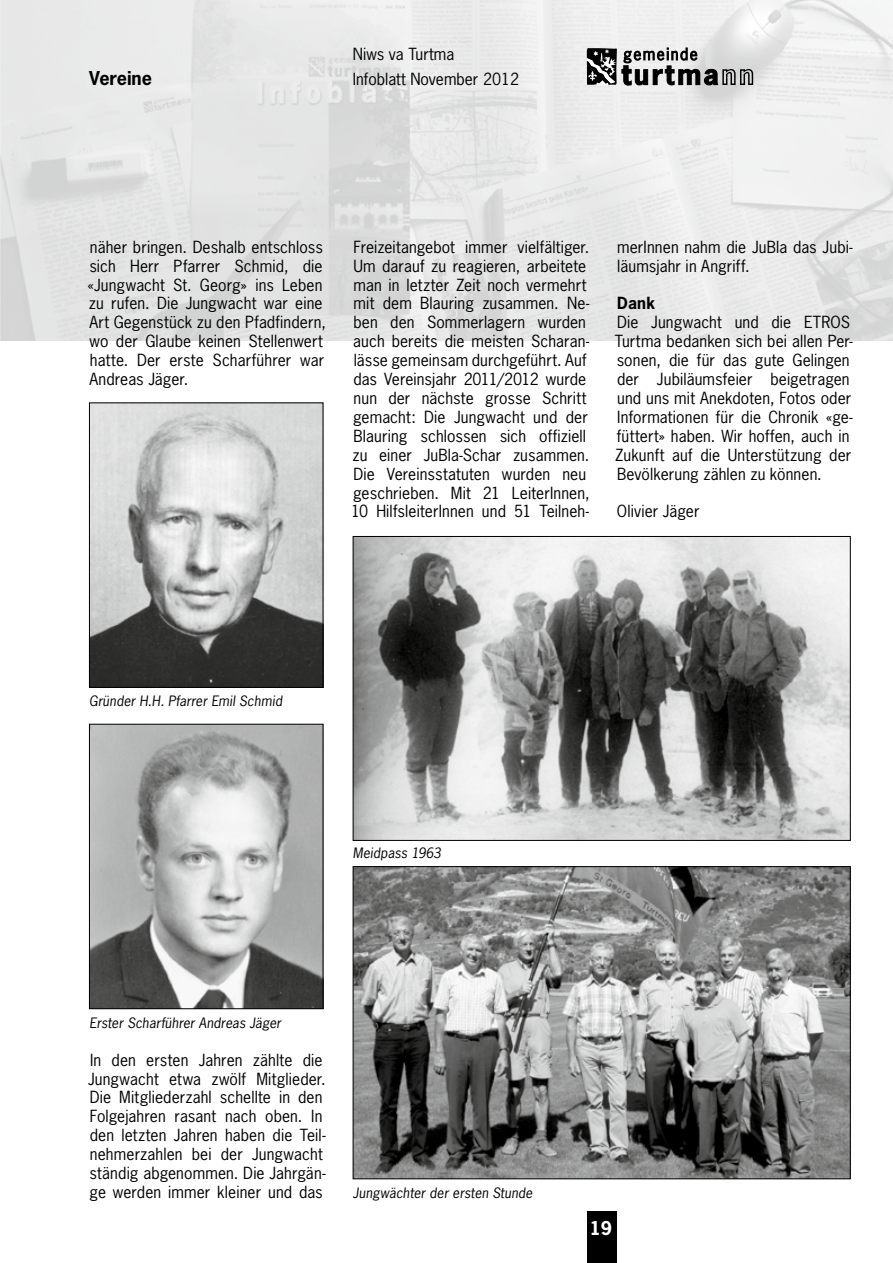
<style>
.page{position:relative;width:893px;height:1263px;background:#fff}
.page>*{position:absolute;margin:0;border:0;box-sizing:border-box;transform-origin:0 0}
.t1{font:700 18px "News Gothic";color:#000}
.t2{font:700 18px "News Gothic";color:#fff}
.t3{font:15.75px/18.9px "News Gothic";letter-spacing:.005em;color:#000}
.t4{font:700 15.75px "News Gothic";color:#000}
.t5{font:italic 13.5px "News Gothic";letter-spacing:.01em;color:#000}
</style>
<div class="page">
<div style="left:587px;top:1212px;width:30px;height:51px;background:#000"></div>
<img style="left:0;top:0;width:893px;height:340px">
<svg style="left:587px;top:47px;width:166px;height:39px;background:#919191"></svg>
<img style="left:91px;top:405px;width:230px;height:280px">
<div style="left:89px;top:403px;width:234px;height:284px;border:1px solid #000"></div>
<img style="left:91px;top:726px;width:230px;height:281px">
<div style="left:89px;top:724px;width:234px;height:285px;border:1px solid #000"></div>
<img style="left:355px;top:538px;width:493px;height:300px">
<div style="left:353px;top:536px;width:497px;height:304px;border:1px solid #000"></div>
<img style="left:355px;top:868px;width:493px;height:309px">
<div style="left:353px;top:866px;width:497px;height:313px;border:1px solid #000"></div>
<p class="t3" style="left:353px;top:44px;width:103px">Niws va Turtma</p>
<p class="t1" style="left:89px;top:67px;width:64px">Vereine</p>
<p class="t3" style="left:353px;top:70px;width:168px">Infoblatt November 2012</p>
<p class="t3" style="left:88px;top:237px;width:240px">näher bringen. Deshalb entschloss sich Herr Pfarrer Schmid, die «Jungwacht St. Georg» ins Leben zu rufen. Die Jungwacht war eine<br>Art Gegenstück zu den Pfadfindern, wo der Glaube keinen Stellenwert hatte. Der erste Scharführer war<br>Andreas Jäger.</p>
<p class="t3" style="left:351px;top:237px;width:240px">Freizeitangebot immer vielfältiger.<br>Um darauf zu reagieren, arbeitete man in letzter Zeit noch vermehrt mit dem Blauring zusammen. Ne&shy;ben den Sommerlagern wurden auch bereits die meisten Scharan&shy;lässe gemeinsam durchgeführt. Auf das Vereinsjahr 2011/2012 wurde nun der nächste grosse Schritt gemacht: Die Jungwacht und der Blauring schlossen sich offiziell zu einer JuBla-Schar zusammen.<br>Die Vereinsstatuten wurden neu geschrieben. Mit 21 LeiterInnen, 10 HilfsleiterInnen und 51 Teilneh-</p>
<p class="t3" style="left:617px;top:237px;width:237px">merInnen nahm die JuBla das Jubi&shy;läumsjahr in Angriff.</p>
<p class="t4" style="left:617px;top:293px;width:39px">Dank</p>
<p class="t3" style="left:615px;top:313px;width:240px">Die Jungwacht und die ETROS<br>Turtma bedanken sich bei allen Per&shy;sonen, die für das gute Gelingen der Jubiläumsfeier beigetragen und uns mit Anekdoten, Fotos oder<br>Informationen für die Chronik «ge&shy;füttert» haben. Wir hoffen, auch in<br>Zukunft auf die Unterstützung der<br>Bevölkerung zählen zu können.</p>
<p class="t3" style="left:617px;top:502px;width:84px">Olivier Jäger</p>
<p class="t5" style="left:89px;top:693px;width:194px">Gründer H.H. Pfarrer Emil Schmid</p>
<p class="t5" style="left:353px;top:844px;width:90px">Meidpass 1963</p>
<p class="t5" style="left:89px;top:1014px;width:193px">Erster Scharführer Andreas Jäger</p>
<p class="t3" style="left:88px;top:1050px;width:239px">In den ersten Jahren zählte die Jungwacht etwa zwölf Mitglieder.<br>Die Mitgliederzahl schellte in den Folgejahren rasant nach oben. In den letzten Jahren haben die Teil&shy;nehmerzahlen bei der Jungwacht ständig abgenommen. Die Jahrgän&shy;ge werden immer kleiner und das</p>
<p class="t5" style="left:353px;top:1184px;width:181px">Jungwächter der ersten Stunde</p>
<p class="t2" style="left:590px;top:1216px;width:24px">19</p>
</div>
